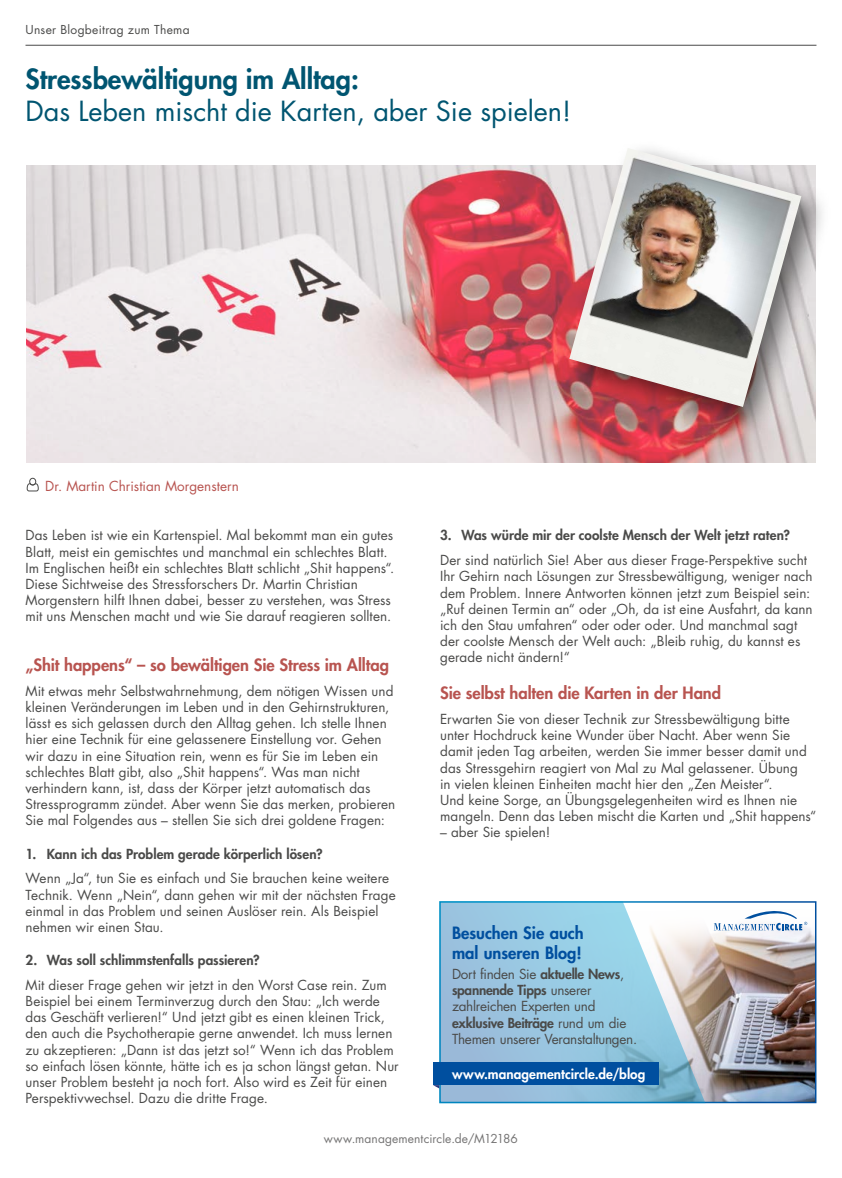
<style>
.page{position:relative;width:842px;height:1178px;background:#fff}
.page>*{position:absolute;margin:0;border:0;box-sizing:border-box;transform-origin:0 0}
.t1{font:27px "Futura Std";color:#005571}
.t2{font:800 27px "Futura Std";color:#005571}
.t3{font:800 16.5px "Futura Std";letter-spacing:-.005em;color:#b85450}
.t4{font:800 16.5px/19.8px "Futura Std";color:#004f9f}
.t5{font:13.5px/16.2px "Futura Std";letter-spacing:.005em;color:#4a4a49}
.t6{font:13.5px/16.2px "Futura Std";letter-spacing:-.02em;color:#4a4a49}
.t7{font:800 13.5px "Futura Std";letter-spacing:.005em;color:#4a4a49}
.t8{font:13.5px "Futura Std";color:#b85450}
.t9{font:800 13.5px "Futura Std";letter-spacing:.005em;color:#fff}
.t10{font:12px "Futura Std";letter-spacing:.01em;color:#757474}
.t11{font:12px "Futura Std";letter-spacing:.025em;color:#4a4a49}
.s1{font-weight:800}
</style>
<div class="page">
<hr style="left:26px;top:45px;width:790px;height:1px;background:#4a4a49">
<img style="left:26px;top:165px;width:790px;height:298px">
<div style="left:561px;top:140px;width:270px;height:297px;background:#000;opacity:.55"></div>
<img style="left:569px;top:148px;width:232px;height:259px">
<svg style="left:27px;top:478px;width:12px;height:13px"></svg>
<img style="left:705px;top:922px;width:108px;height:178px">
<svg style="left:439px;top:901px;width:266px;height:202px;background:#a0c8de"></svg>
<div style="left:433px;top:1062px;width:225px;height:23px;background:#004f9f"></div>
<svg style="left:433px;top:1085px;width:6px;height:3px"></svg>
<svg style="left:714px;top:911px;width:93px;height:19px"></svg>
<p class="t11" style="left:26px;top:22px;width:166px">Unser Blogbeitrag zum Thema</p>
<h1 class="t2" style="left:26px;top:61px;width:335px">Stressbewältigung im Alltag:</h1>
<h1 class="t1" style="left:26px;top:94px;width:547px">Das Leben mischt die Karten, aber Sie spielen!</h1>
<p class="t8" style="left:45px;top:477px;width:195px">Dr. Martin Christian Morgenstern</p>
<p class="t5" style="left:26px;top:527px;width:370px">Das Leben ist wie ein Kartenspiel. Mal bekommt man ein gutes Blatt, meist ein gemischtes und manchmal ein schlechtes Blatt.<br>Im Englischen heißt ein schlechtes Blatt schlicht „Shit happens“.<br>Diese Sichtweise des Stressforschers Dr. Martin Christian Morgenstern hilft Ihnen dabei, besser zu verstehen, was Stress mit uns Menschen macht und wie Sie darauf reagieren sollten.</p>
<p class="t3" style="left:26px;top:654px;width:365px">„Shit happens“ – so bewältigen Sie Stress im Alltag</p>
<p class="t5" style="left:26px;top:683px;width:371px">Mit etwas mehr Selbstwahrnehmung, dem nötigen Wissen und kleinen Veränderungen im Leben und in den Gehirnstrukturen, lässt es sich gelassen durch den Alltag gehen. Ich stelle Ihnen hier eine Technik für eine gelassenere Einstellung vor. Gehen wir dazu in eine Situation rein, wenn es für Sie im Leben ein schlechtes Blatt gibt, also „Shit happens“. Was man nicht verhindern kann, ist, dass der Körper jetzt automatisch das Stressprogramm zündet. Aber wenn Sie das merken, probieren Sie mal Folgendes aus – stellen Sie sich drei goldene Fragen:</p>
<p class="t7" style="left:26px;top:845px;width:299px">1. Kann ich das Problem gerade körperlich lösen?</p>
<p class="t5" style="left:26px;top:870px;width:372px">Wenn „Ja“, tun Sie es einfach und Sie brauchen keine weitere Technik. Wenn „Nein“, dann gehen wir mit der nächsten Frage einmal in das Problem und seinen Auslöser rein. Als Beispiel nehmen wir einen Stau.</p>
<p class="t7" style="left:26px;top:951px;width:236px">2. Was soll schlimmstenfalls passieren?</p>
<p class="t5" style="left:26px;top:977px;width:375px">Mit dieser Frage gehen wir jetzt in den Worst Case rein. Zum Beispiel bei einem Terminverzug durch den Stau: „Ich werde das Geschäft verlieren!“ Und jetzt gibt es einen kleinen Trick, den auch die Psychotherapie gerne anwendet. Ich muss lernen zu akzeptieren: „Dann ist das jetzt so!“ Wenn ich das Problem so einfach lösen könnte, hätte ich es ja schon längst getan. Nur unser Problem besteht ja noch fort. Also wird es Zeit für einen Perspektivwechsel. Dazu die dritte Frage.</p>
<p class="t7" style="left:440px;top:527px;width:351px">3. Was würde mir der coolste Mensch der Welt jetzt raten?</p>
<p class="t5" style="left:440px;top:552px;width:374px">Der sind natürlich Sie! Aber aus dieser Frage-Perspektive sucht Ihr Gehirn nach Lösungen zur Stressbewältigung, weniger nach dem Problem. Innere Antworten können jetzt zum Beispiel sein: „Ruf deinen Termin an“ oder „Oh, da ist eine Ausfahrt, da kann ich den Stau umfahren“ oder oder oder. Und manchmal sagt der coolste Mensch der Welt auch: „Bleib ruhig, du kannst es gerade nicht ändern!“</p>
<p class="t3" style="left:440px;top:683px;width:282px">Sie selbst halten die Karten in der Hand</p>
<p class="t5" style="left:440px;top:711px;width:378px">Erwarten Sie von dieser Technik zur Stressbewältigung bitte unter Hochdruck keine Wunder über Nacht. Aber wenn Sie damit jeden Tag arbeiten, werden Sie immer besser damit und das Stressgehirn reagiert von Mal zu Mal gelassener. Übung<br>in vielen kleinen Einheiten macht hier den „Zen Meister“.<br>Und keine Sorge, an Übungsgelegenheiten wird es Ihnen nie mangeln. Denn das Leben mischt die Karten und „Shit happens“</p>
<p class="t5" style="left:440px;top:824px;width:112px">– aber Sie spielen!</p>
<p class="t4" style="left:452px;top:923px;width:133px">Besuchen Sie auch mal unseren Blog!</p>
<p class="t6" style="left:452px;top:966px;width:187px">Dort finden Sie <span class="s1">aktuelle News</span>, <span class="s1">spannende Tipps</span> unserer zahlreichen Experten und <span class="s1">exklusive Beiträge</span> rund um die<br>Themen unserer Veranstaltungen.</p>
<p class="t9" style="left:452px;top:1065px;width:195px">www.managementcircle.de/blog</p>
<p class="t10" style="left:324px;top:1131px;width:196px">www.managementcircle.de/M12186</p>
</div>
